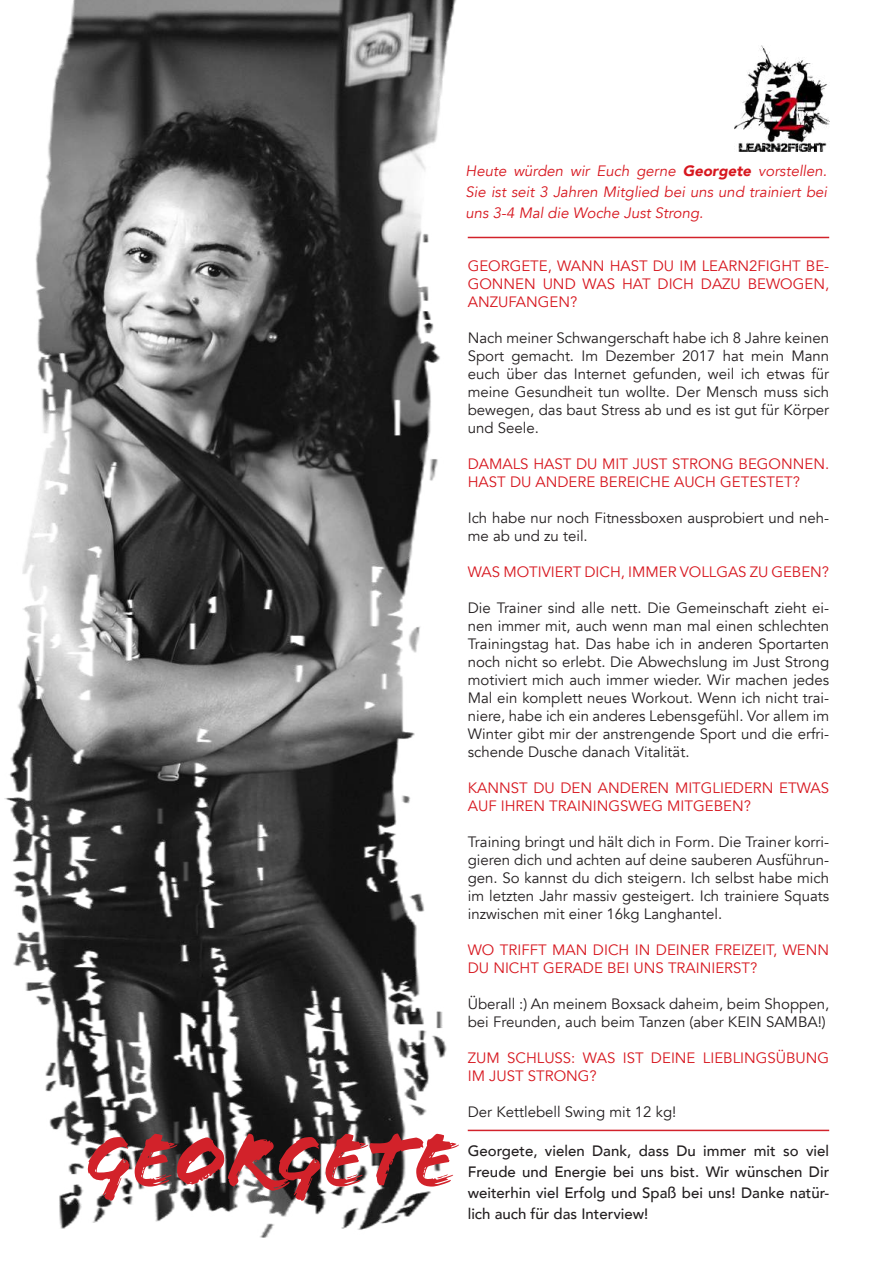
<style>
.page{position:relative;width:893px;height:1263px;background:#fff}
.page>*{position:absolute;margin:0;border:0;box-sizing:border-box;transform-origin:0 0}
.t1{font:79.5px "Flood Std";color:#d2222a}
.t2{font:15px/18px "Avenir";color:#231f20;text-align:justify}
.t3{font:15px/18px "Avenir";color:#d7171f}
.t4{font:500 15px/21px "Avenir";color:#231f20;text-align:justify}
.t5{font:italic 15px/21px "Avenir";color:#d7171f;text-align:justify}
.s1{font-weight:900}
</style>
<div class="page">
<img style="left:734px;top:45px;width:95px;height:107px">
<hr style="left:468px;top:237px;width:361px;height:1px;background:#d2222a">
<img style="left:5px;top:0;width:452px;height:1238px">
<hr style="left:468px;top:1130px;width:361px;height:1px;background:#d2222a">
<p class="t5" style="left:466px;top:160px;width:363px">Heute würden wir Euch gerne <span class="s1">Georgete</span> vorstellen.<br>Sie ist seit 3 Jahren Mitglied bei uns und trainiert bei uns 3-4 Mal die Woche Just Strong.</p>
<h1 class="t1" style="left:85px;top:1114px;width:373px">GEORGETE</h1>
<p class="t3" style="left:468px;top:257px;width:363px;text-align:justify">GEORGETE, WANN HAST DU IM LEARN2FIGHT BE-GONNEN UND WAS HAT DICH DAZU BEWOGEN, ANZUFANGEN?</p>
<p class="t2" style="left:468px;top:329px;width:363px">Nach meiner Schwangerschaft habe ich 8 Jahre keinen Sport gemacht. Im Dezember 2017 hat mein Mann euch über das Internet gefunden, weil ich etwas für meine Gesundheit tun wollte. Der Mensch muss sich bewegen, das baut Stress ab und es ist gut für Körper und Seele.</p>
<p class="t3" style="left:468px;top:455px;width:363px">DAMALS HAST DU MIT JUST STRONG BEGONNEN.<br>HAST DU ANDERE BEREICHE AUCH GETESTET?</p>
<p class="t2" style="left:468px;top:509px;width:363px">Ich habe nur noch Fitnessboxen ausprobiert und neh&shy;me ab und zu teil.</p>
<p class="t3" style="left:468px;top:563px;width:363px">WAS MOTIVIERT DICH, IMMER VOLLGAS ZU GEBEN?</p>
<p class="t2" style="left:468px;top:599px;width:363px">Die Trainer sind alle nett. Die Gemeinschaft zieht ei&shy;nen immer mit, auch wenn man mal einen schlechten Trainingstag hat. Das habe ich in anderen Sportarten noch nicht so erlebt. Die Abwechslung im Just Strong motiviert mich auch immer wieder. Wir machen jedes Mal ein komplett neues Workout. Wenn ich nicht trai&shy;niere, habe ich ein anderes Lebensgefühl. Vor allem im Winter gibt mir der anstrengende Sport und die erfri&shy;schende Dusche danach Vitalität.</p>
<p class="t3" style="left:468px;top:779px;width:363px">KANNST DU DEN ANDEREN MITGLIEDERN ETWAS<br>AUF IHREN TRAININGSWEG MITGEBEN?</p>
<p class="t2" style="left:468px;top:833px;width:363px">Training bringt und hält dich in Form. Die Trainer korri&shy;gieren dich und achten auf deine sauberen Ausführun&shy;gen. So kannst du dich steigern. Ich selbst habe mich im letzten Jahr massiv gesteigert. Ich trainiere Squats inzwischen mit einer 16kg Langhantel.</p>
<p class="t3" style="left:468px;top:941px;width:363px">WO TRIFFT MAN DICH IN DEINER FREIZEIT, WENN<br>DU NICHT GERADE BEI UNS TRAINIERST?</p>
<p class="t2" style="left:468px;top:995px;width:363px">Überall :) An meinem Boxsack daheim, beim Shoppen, bei Freunden, auch beim Tanzen (aber KEIN SAMBA!)</p>
<p class="t3" style="left:468px;top:1049px;width:363px">ZUM SCHLUSS: WAS IST DEINE LIEBLINGSÜBUNG<br>IM JUST STRONG?</p>
<p class="t2" style="left:468px;top:1103px;width:210px">Der Kettlebell Swing mit 12 kg!</p>
<p class="t4" style="left:468px;top:1139px;width:363px">Georgete, vielen Dank, dass Du immer mit so viel Freude und Energie bei uns bist. Wir wünschen Dir weiterhin viel Erfolg und Spaß bei uns! Danke natür&shy;lich auch für das Interview!</p>
</div>
